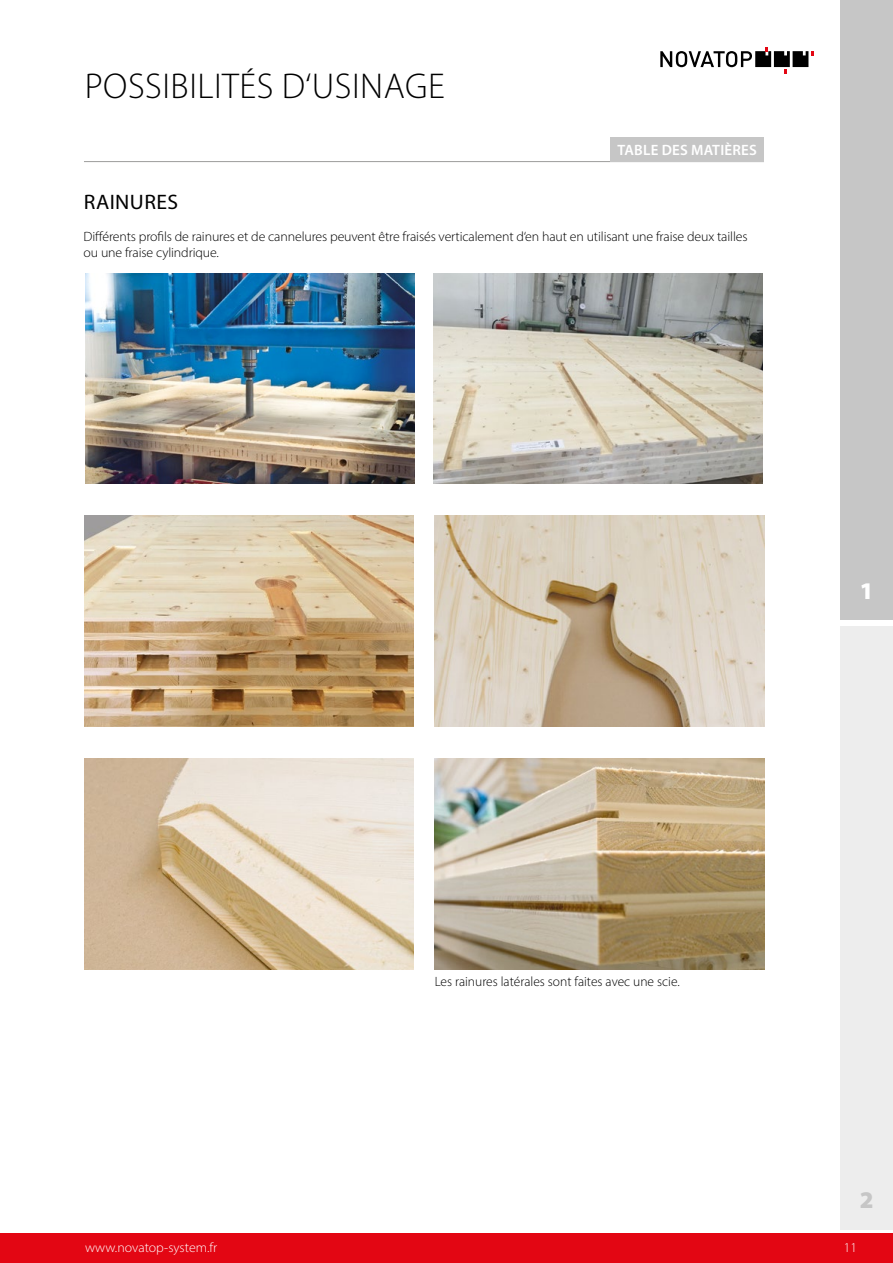
<style>
.page{position:relative;width:893px;height:1263px;background:#fff}
.page>*{position:absolute;margin:0;border:0;box-sizing:border-box;transform-origin:0 0}
.t1{font:300 36px "Myriad Pro";letter-spacing:.015em;color:#000}
.t2{font:900 24px "Myriad Pro";color:#fff}
.t3{font:900 24px "Myriad Pro";color:#c6c6c6}
.t4{font:21px "Myriad Pro";letter-spacing:.02em;color:#000}
.t5{font:600 15px "Myriad Pro";letter-spacing:.015em;color:#fff}
.t6{font:300 13.5px/16.2px "Myriad Pro";letter-spacing:-.01em;color:#000}
.t7{font:300 13.5px "Myriad Pro";color:#fff}
</style>
<div class="page">
<hr style="left:84px;top:161px;width:680px;height:1px;background:#9d9d9c">
<div style="left:0;top:1233px;width:893px;height:30px;background:#e30613"></div>
<svg style="left:660px;top:47px;width:154px;height:26px"></svg>
<img style="left:85px;top:273px;width:330px;height:210px">
<img style="left:433px;top:273px;width:330px;height:210px">
<img style="left:84px;top:516px;width:330px;height:210px">
<img style="left:434px;top:516px;width:330px;height:210px">
<img style="left:84px;top:759px;width:330px;height:210px">
<img style="left:434px;top:759px;width:330px;height:210px">
<div style="left:840px;top:626px;width:53px;height:603px;background:#ededed"></div>
<div style="left:840px;top:0;width:53px;height:620px;background:#c6c6c6"></div>
<div style="left:610px;top:137px;width:154px;height:24px;background:#c6c6c6"></div>
<h1 class="t1" style="left:85px;top:65px;width:362px">POSSIBILITÉS D‘USINAGE</h1>
<p class="t5" style="left:617px;top:140px;width:141px">TABLE DES MATIÈRES</p>
<h3 class="t4" style="left:84px;top:189px;width:96px">RAINURES</h3>
<p class="t6" style="left:84px;top:228px;width:665px">Différents profils de rainures et de cannelures peuvent être fraisés verticalement d‘en haut en utilisant une fraise deux tailles ou une fraise cylindrique.</p>
<h2 class="t2" style="left:860px;top:574px;width:15px">1</h2>
<p class="t6" style="left:435px;top:974px;width:247px">Les rainures latérales sont faites avec une scie.</p>
<h2 class="t3" style="left:860px;top:1184px;width:15px">2</h2>
<p class="t7" style="left:85px;top:1239px;width:134px">www.novatop-system.fr</p>
<p class="t7" style="left:844px;top:1239px;width:15px">11</p>
</div>
